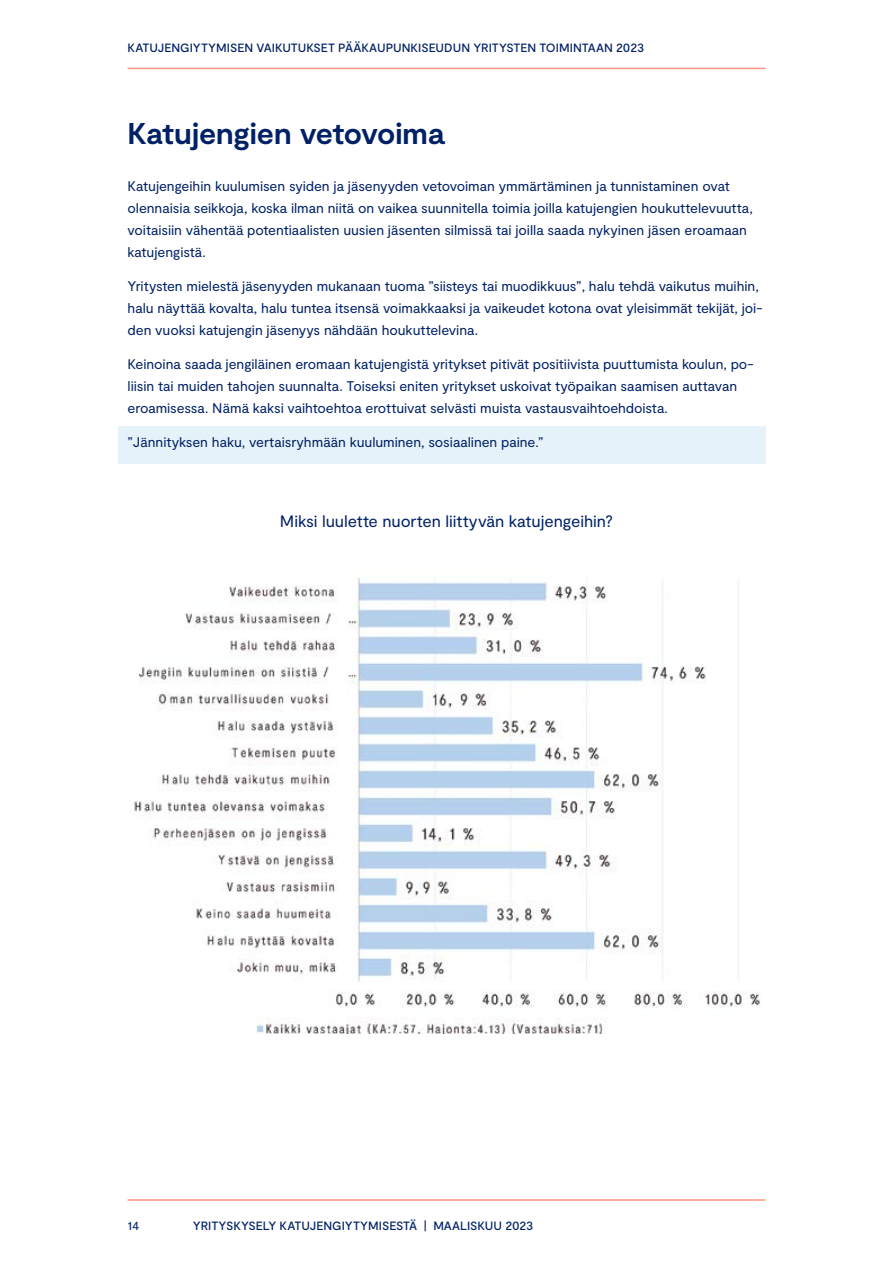
<style>
.page{position:relative;width:893px;height:1263px;background:#fff}
.page>*{position:absolute;margin:0;border:0;box-sizing:border-box;transform-origin:0 0}
.t1{font:700 30px "Moderat";letter-spacing:-.005em;color:#002165}
.Kuvan___Kaavion_otsi{font:16.5px "Moderat";letter-spacing:-.005em;color:#002165}
.Leipäteksti{font:13.95px/21.8px "Moderat";letter-spacing:-.005em;color:#002165}
.t2{font:12.75px "Moderat";color:#002165}
.t3{font:500 12px "Moderat";letter-spacing:-.005em;color:#002165}
</style>
<div class="page">
<hr style="left:128px;top:1199px;width:637px;height:2px;background:#ff9280">
<hr style="left:128px;top:68px;width:637px;height:1px;background:#ff9280">
<div style="left:118px;top:426px;width:647px;height:37px;background:#e6f2f9"></div>
<img style="left:133px;top:578px;width:627px;height:456px">
<p class="t3" style="left:128px;top:41px;width:518px">KATUJENGIYTYMISEN VAIKUTUKSET PÄÄKAUPUNKISEUDUN YRITYSTEN TOIMINTAAN 2023</p>
<h2 class="t1" style="left:128px;top:116px;width:318px">Katujengien vetovoima</h2>
<p class="Leipäteksti" style="left:128px;top:176px;width:627px">Katujengeihin kuulumisen syiden ja jäsenyyden vetovoiman ymmärtäminen ja tunnistaminen ovat olennaisia seikkoja, koska ilman niitä on vaikea suunnitella toimia joilla katujengien houkuttelevuutta, voitaisiin vähentää potentiaalisten uusien jäsenten silmissä tai joilla saada nykyinen jäsen eroamaan katujengistä.</p>
<p class="Leipäteksti" style="left:128px;top:276px;width:637px">Yritysten mielestä jäsenyyden mukanaan tuoma ”siisteys tai muodikkuus”, halu tehdä vaikutus muihin, halu näyttää kovalta, halu tuntea itsensä voimakkaaksi ja vaikeudet kotona ovat yleisimmät tekijät, joi&shy;den vuoksi katujengin jäsenyys nähdään houkuttelevina.</p>
<p class="Leipäteksti" style="left:128px;top:354px;width:628px">Keinoina saada jengiläinen eromaan katujengistä yritykset pitivät positiivista puuttumista koulun, po&shy;liisin tai muiden tahojen suunnalta. Toiseksi eniten yritykset uskoivat työpaikan saamisen auttavan eroamisessa. Nämä kaksi vaihtoehtoa erottuivat selvästi muista vastausvaihtoehdoista.</p>
<p class="Leipäteksti" style="left:128px;top:432px;width:417px">”Jännityksen haku, vertaisryhmään kuuluminen, sosiaalinen paine.”</p>
<p class="Kuvan___Kaavion_otsi" style="left:280px;top:512px;width:335px">Miksi luulette nuorten liittyvän katujengeihin?</p>
<p class="t2" style="left:128px;top:1218px;width:13px">14</p>
<p class="t3" style="left:193px;top:1219px;width:342px">YRITYSKYSELY KATUJENGIYTYMISESTÄ | MAALISKUU 2023</p>
</div>
